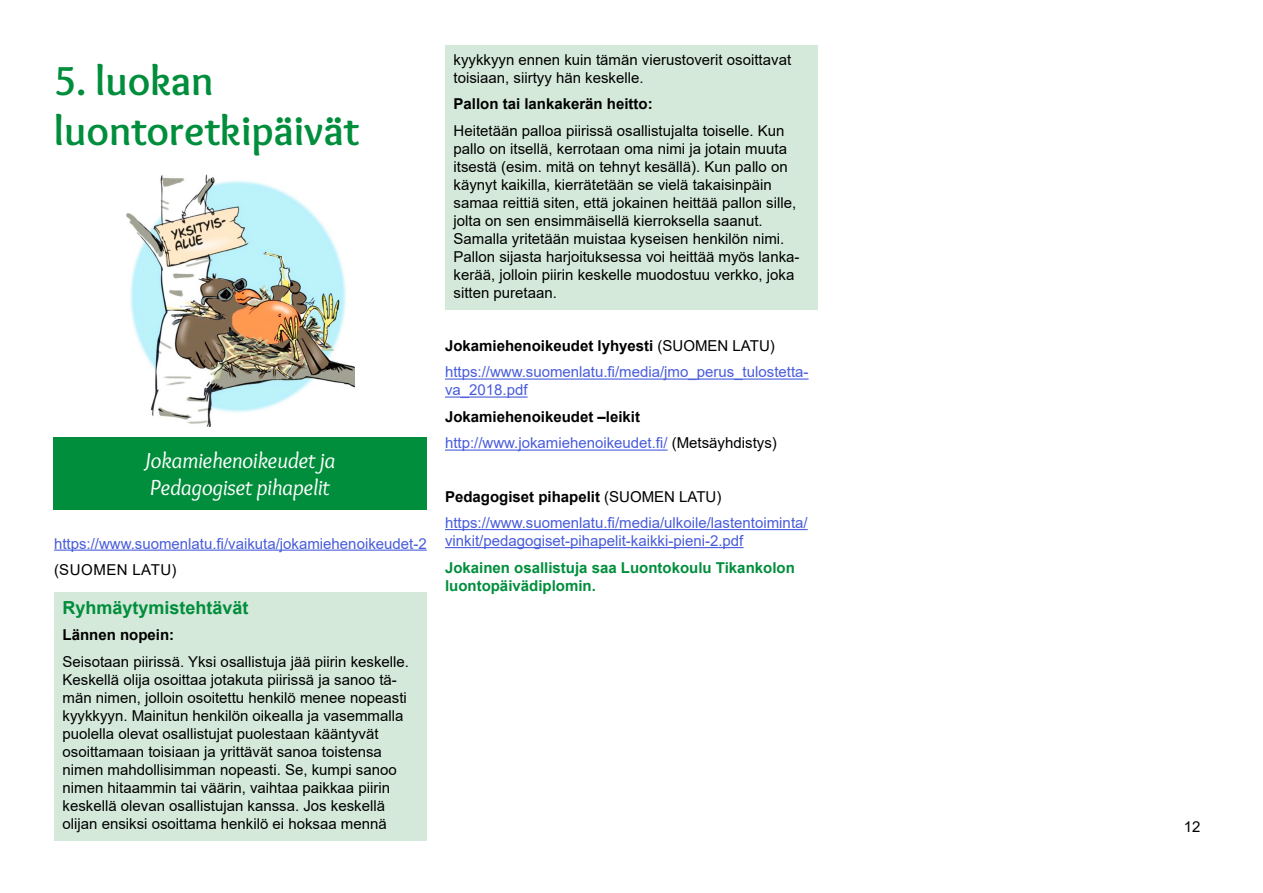
<style>
.page{position:relative;width:1263px;height:893px;background:#fff}
.page>*{position:absolute;margin:0;border:0;box-sizing:border-box;transform-origin:0 0}
.t1{font:700 42px/50.4px "Overlock";color:#008e3c}
.t2{font:italic 22.5px/27px "Overlock";color:#fff}
.t3{font:700 18px "Arial";color:#008e3c}
.t4{font:15px/18px "Arial";color:#000}
.t5{font:15px/26.5px "Arial";color:#485cdb}
.t6{font:700 15px/18px "Arial";color:#008e3c}
.t7{font:700 15px "Arial";color:#000}
.t8{font:15px "Arial";letter-spacing:.035em;color:#000}
.s1{font-weight:700;color:#000}
.s2{color:#000}
</style>
<div class="page">
<hr style="left:54px;top:550px;width:373px;height:1px;background:#485cdb">
<div style="left:54px;top:592px;width:373px;height:34px;background:#d4e9da"></div>
<div style="left:54px;top:621px;width:373px;height:31px;background:#d4e9da"></div>
<div style="left:54px;top:647px;width:373px;height:193px;background:#d4e9da"></div>
<div style="left:445px;top:45px;width:373px;height:50px;background:#d4e9da"></div>
<div style="left:445px;top:90px;width:373px;height:31px;background:#d4e9da"></div>
<div style="left:445px;top:117px;width:373px;height:193px;background:#d4e9da"></div>
<hr style="left:445px;top:378px;width:363px;height:2px;background:#485cdb">
<hr style="left:445px;top:396px;width:83px;height:2px;background:#485cdb">
<hr style="left:445px;top:449px;width:223px;height:2px;background:#485cdb">
<hr style="left:445px;top:529px;width:363px;height:1px;background:#485cdb">
<hr style="left:445px;top:547px;width:298px;height:1px;background:#485cdb">
<img style="left:127px;top:174px;width:227px;height:253px">
<div style="left:53px;top:437px;width:373px;height:73px;background:#008e3c"></div>
<h1 class="t1" style="left:54px;top:55px;width:307px">5. luokan luontoretkipäivät</h1>
<h2 class="t2" style="left:144px;top:447px;width:193px">Jokamiehenoikeudet ja<br>Pedagogiset pihapelit</h2>
<p class="t5" style="left:54px;top:530px;width:374px">https://www.suomenlatu.fi/vaikuta/jokamiehenoikeudet-2</p>
<p class="t8" style="left:54px;top:559px;width:124px">(SUOMEN LATU)</p>
<p class="t3" style="left:63px;top:595px;width:188px">Ryhmäytymistehtävät</p>
<p class="t7" style="left:63px;top:624px;width:113px">Lännen nopein:</p>
<p class="t4" style="left:63px;top:652px;width:348px">Seisotaan piirissä. Yksi osallistuja jää piirin keskelle.<br>Keskellä olija osoittaa jotakuta piirissä ja sanoo tä&shy;män nimen, jolloin osoitettu henkilö menee nopeasti kyykkyyn. Mainitun henkilön oikealla ja vasemmalla puolella olevat osallistujat puolestaan kääntyvät osoittamaan toisiaan ja yrittävät sanoa toistensa nimen mahdollisimman nopeasti. Se, kumpi sanoo nimen hitaammin tai väärin, vaihtaa paikkaa piirin keskellä olevan osallistujan kanssa. Jos keskellä olijan ensiksi osoittama henkilö ei hoksaa mennä</p>
<p class="t4" style="left:453px;top:51px;width:339px">kyykkyyn ennen kuin tämän vierustoverit osoittavat toisiaan, siirtyy hän keskelle.</p>
<p class="t7" style="left:453px;top:94px;width:201px">Pallon tai lankakerän heitto:</p>
<p class="t4" style="left:453px;top:122px;width:348px">Heitetään palloa piirissä osallistujalta toiselle. Kun pallo on itsellä, kerrotaan oma nimi ja jotain muuta itsestä (esim. mitä on tehnyt kesällä). Kun pallo on käynyt kaikilla, kierrätetään se vielä takaisinpäin samaa reittiä siten, että jokainen heittää pallon sille, jolta on sen ensimmäisellä kierroksella saanut.<br>Samalla yritetään muistaa kyseisen henkilön nimi.<br>Pallon sijasta harjoituksessa voi heittää myös lanka&shy;kerää, jolloin piirin keskelle muodostuu verkko, joka sitten puretaan.</p>
<p class="t5" style="left:445px;top:332px;width:365px"><span class="s1">Jokamiehenoikeudet lyhyesti</span> <span class="s2">(SUOMEN LATU) </span>https://www.suomenlatu.fi/media/jmo_perus_tulostetta-</p>
<p class="t5" style="left:445px;top:377px;width:84px">va_2018.pdf</p>
<p class="t5" style="left:445px;top:403px;width:333px"><span class="s1">Jokamiehenoikeudet –leikit </span>http://www.jokamiehenoikeudet.fi/ <span class="s2">(Metsäyhdistys)</span></p>
<p class="t5" style="left:445px;top:483px;width:364px"><span class="s1">Pedagogiset pihapelit</span> <span class="s2">(SUOMEN LATU) </span>https://www.suomenlatu.fi/media/ulkoile/lastentoiminta/</p>
<p class="t5" style="left:445px;top:527px;width:300px">vinkit/pedagogiset-pihapelit-kaikki-pieni-2.pdf</p>
<p class="t6" style="left:445px;top:558px;width:351px">Jokainen osallistuja saa Luontokoulu Tikankolon luontopäivädiplomin.</p>
<p class="t4" style="left:1184px;top:817px;width:18px">12</p>
</div>
